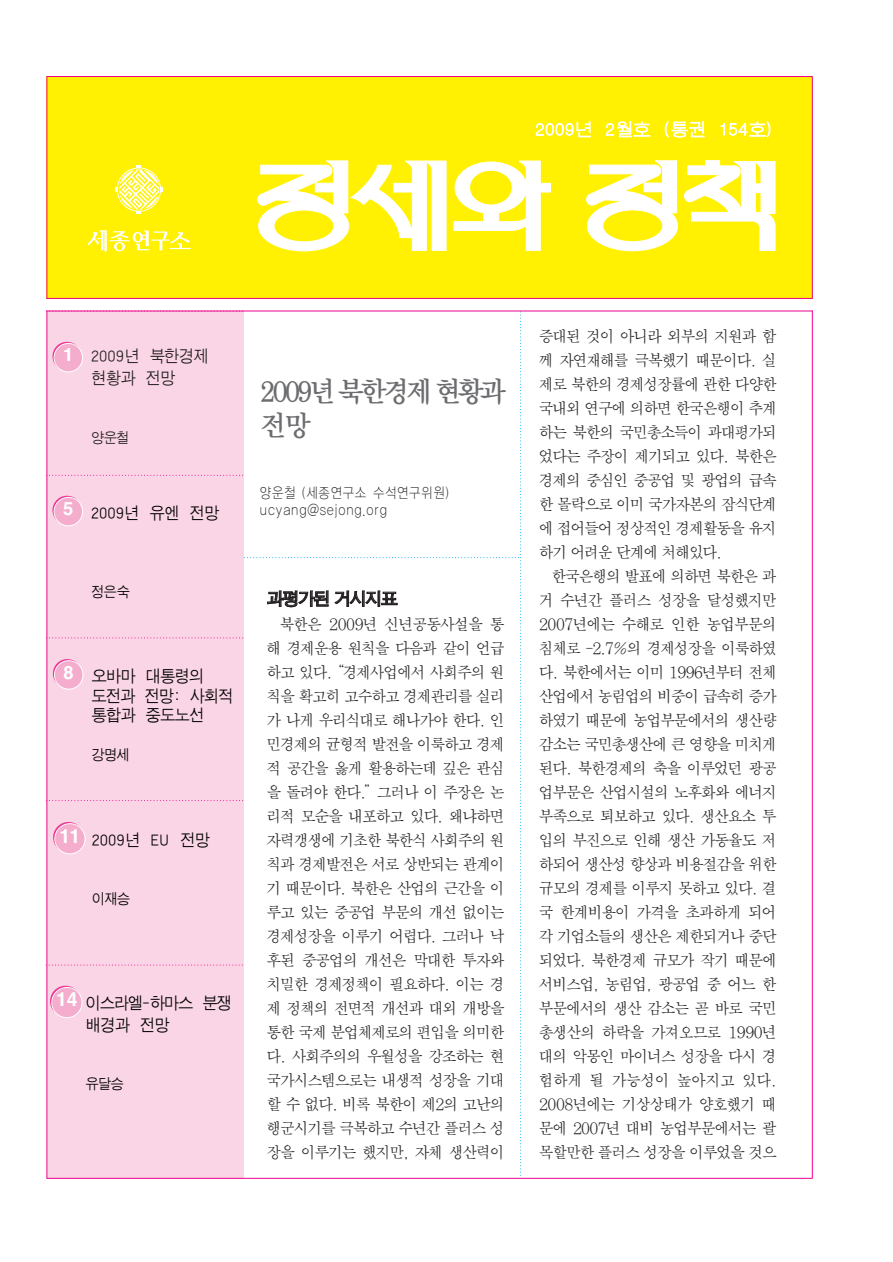
<style>
.page{position:relative;width:893px;height:1262px;background:#fff}
.page>*{position:absolute;margin:0;border:0;box-sizing:border-box;transform-origin:0 0}
.t1{font:28.5px/34.2px "Y Mj O14";letter-spacing:-.165em;color:#6c6d70;scale:.95 1}
.t2{font:700 19.5px "Helvetica";color:#fff}
.t3{font:700 18.3px "Helvetica";color:#fff}
.t4{font:18px "J Clg SE";letter-spacing:.07em;color:#fff}
.t5{font:700 17.25px "HY Go Thic";letter-spacing:-.1em;color:#231f20}
.t6{font:16.5px/19.5px "J Cmg J";letter-spacing:-.075em;color:#000;scale:.95 1}
.t7{font:16.5px/22px "J Cmg J";letter-spacing:-.1em;color:#000;scale:.95 1}
.t8{font:16.5px/22px "J Cmg J";letter-spacing:-.07em;color:#231f20;scale:.95 1}
.t9{font:15.75px/24px "SM Amu";letter-spacing:-.09em;color:#231f20;text-align:justify;scale:.95 1}
.t10{font:14.25px/17.1px "YGO11";letter-spacing:.02em;color:#231f20;scale:.85 1}
.t11{font:14.25px "J Cmg J";letter-spacing:-.075em;color:#000;scale:.95 1}
.t12{font:14.25px "J Cmg J";color:#231f20;scale:.95 1}
</style>
<div class="page">
<div style="left:46px;top:77px;width:767px;height:221px;background:#fff101"></div>
<svg style="left:115px;top:166px;width:48px;height:47px"></svg>
<svg style="left:586px;top:160px;width:190px;height:92px"></svg>
<svg style="left:453px;top:160px;width:98px;height:91px"></svg>
<svg style="left:257px;top:160px;width:190px;height:92px"></svg>
<hr style="left:46px;top:76px;width:766px;height:1px;background:#ed028c">
<hr style="left:46px;top:298px;width:766px;height:1px;background:#ed028c">
<hr style="left:46px;top:310px;width:766px;height:1px;background:#ed028c">
<hr style="left:47px;top:1178px;width:765px;height:1px;background:#ed028c">
<svg style="left:87px;top:230px;width:104px;height:21px"></svg>
<hr style="left:46px;top:77px;width:1px;height:222px;background:#ed028c">
<hr style="left:812px;top:76px;width:1px;height:222px;background:#ed028c">
<svg style="left:46px;top:310px;width:475px;height:868px"></svg>
<svg style="left:52px;top:342px;width:29px;height:29px"></svg>
<div style="left:54px;top:344px;width:28px;height:28px;background:#f5adce;border-radius:50%"></div>
<div style="left:54px;top:343px;width:29px;height:29px;border:1px solid #fff;border-radius:50%"></div>
<svg style="left:52px;top:496px;width:29px;height:28px"></svg>
<div style="left:54px;top:497px;width:28px;height:28px;background:#f5adce;border-radius:50%"></div>
<div style="left:54px;top:497px;width:29px;height:29px;border:1px solid #fff;border-radius:50%"></div>
<svg style="left:53px;top:659px;width:29px;height:29px"></svg>
<div style="left:55px;top:661px;width:28px;height:28px;background:#f5adce;border-radius:50%"></div>
<div style="left:54px;top:660px;width:29px;height:29px;border:1px solid #fff;border-radius:50%"></div>
<svg style="left:53px;top:822px;width:31px;height:30px"></svg>
<div style="left:55px;top:824px;width:30px;height:29px;background:#f5adce;border-radius:50%"></div>
<div style="left:55px;top:823px;width:30px;height:31px;border:1px solid #fff;border-radius:50%"></div>
<svg style="left:50px;top:985px;width:31px;height:31px"></svg>
<div style="left:52px;top:987px;width:30px;height:30px;background:#f5adce;border-radius:50%"></div>
<div style="left:52px;top:987px;width:30px;height:31px;border:1px solid #fff;border-radius:50%"></div>
<hr style="left:812px;top:310px;width:1px;height:868px;background:#ed028c">
<p class="t4" style="left:535px;top:121px;width:238px">2009년 2월호 (통권 154호)</p>
<p class="t3" style="left:63px;top:348px;width:12px">1</p>
<p class="t8" style="left:91px;top:346px;width:126px">2009년 북한경제 현황과 전망</p>
<p class="t12" style="left:91px;top:431px;width:42px">양운철</p>
<h1 class="t1" style="left:260px;top:376px;width:261px">2009년 북한경제 현황과 전망</h1>
<p class="t3" style="left:63px;top:502px;width:12px">5</p>
<p class="t6" style="left:91px;top:504px;width:137px">2009년 유엔 전망</p>
<p class="t10" style="left:260px;top:485px;width:224px">양운철 (세종연구소 수석연구위원) ucyang@sejong.org</p>
<p class="t11" style="left:91px;top:585px;width:42px">정은숙</p>
<p class="t3" style="left:64px;top:665px;width:12px">8</p>
<p class="t6" style="left:91px;top:667px;width:151px">오바마 대통령의 도전과 전망: 사회적 통합과 중도노선</p>
<p class="t11" style="left:91px;top:748px;width:42px">강명세</p>
<p class="t2" style="left:60px;top:828px;width:22px">11</p>
<p class="t6" style="left:92px;top:831px;width:126px">2009년 EU 전망</p>
<p class="t11" style="left:92px;top:892px;width:42px">이재승</p>
<p class="t2" style="left:56px;top:992px;width:23px">14</p>
<p class="t7" style="left:86px;top:992px;width:156px">이스라엘-하마스 분쟁 배경과 전망</p>
<p class="t11" style="left:86px;top:1077px;width:42px">유달승</p>
<p class="t5" style="left:267px;top:591px;width:133px">과평가된 거시지표</p>
<p class="t9" style="left:266px;top:613px;width:252px;text-indent:13px">북한은 2009년 신년공동사설을 통 해 경제운용 원칙을 다음과 같이 언급 하고 있다. “경제사업에서 사회주의 원 칙을 확고히 고수하고 경제관리를 실리 가 나게 우리식대로 해나가야 한다. 인 민경제의 균형적 발전을 이룩하고 경제 적 공간을 옳게 활용하는데 깊은 관심 을 돌려야 한다.”그러나 이 주장은 논 리적 모순을 내포하고 있다. 왜냐하면 자력갱생에 기초한 북한식 사회주의 원 칙과 경제발전은 서로 상반되는 관계이 기 때문이다. 북한은 산업의 근간을 이 루고 있는 중공업 부문의 개선 없이는 경제성장을 이루기 어렵다. 그러나 낙 후된 중공업의 개선은 막대한 투자와 치밀한 경제정책이 필요하다. 이는 경 제 정책의 전면적 개선과 대외 개방을 통한 국제 분업체제로의 편입을 의미한 다. 사회주의의 우월성을 강조하는 현 국가시스템으로는 내생적 성장을 기대 할 수 없다. 비록 북한이 제2의 고난의 행군시기를 극복하고 수년간 플러스 성 장을 이루기는 했지만, 자체 생산력이</p>
<p class="t9" style="left:538px;top:325px;width:252px">증대된 것이 아니라 외부의 지원과 함 께 자연재해를 극복했기 때문이다. 실 제로 북한의 경제성장률에 관한 다양한 국내외 연구에 의하면 한국은행이 추계 하는 북한의 국민총소득이 과대평가되 었다는 주장이 제기되고 있다. 북한은 경제의 중심인 중공업 및 광업의 급속 한 몰락으로 이미 국가자본의 잠식단계 에 접어들어 정상적인 경제활동을 유지 하기 어려운 단계에 처해있다.</p>
<p class="t9" style="left:538px;top:565px;width:252px;text-indent:13px">한국은행의 발표에 의하면 북한은 과 거 수년간 플러스 성장을 달성했지만 2007년에는 수해로 인한 농업부문의 침체로 -2.7%의 경제성장을 이룩하였 다. 북한에서는 이미 1996년부터 전체 산업에서 농림업의 비중이 급속히 증가 하였기 때문에 농업부문에서의 생산량 감소는 국민총생산에 큰 영향을 미치게 된다. 북한경제의 축을 이루었던 광공 업부문은 산업시설의 노후화와 에너지 부족으로 퇴보하고 있다. 생산요소 투 입의 부진으로 인해 생산 가동율도 저 하되어 생산성 향상과 비용절감을 위한 규모의 경제를 이루지 못하고 있다. 결 국 한계비용이 가격을 초과하게 되어 각 기업소들의 생산은 제한되거나 중단 되었다. 북한경제 규모가 작기 때문에 서비스업, 농림업, 광공업 중 어느 한 부문에서의 생산 감소는 곧 바로 국민 총생산의 하락을 가져오므로 1990년 대의 악몽인 마이너스 성장을 다시 경 험하게 될 가능성이 높아지고 있다.<br>2008년에는 기상상태가 양호했기 때 문에 2007년 대비 농업부문에서는 괄 목할만한 플러스 성장을 이루었을 것으</p>
</div>
